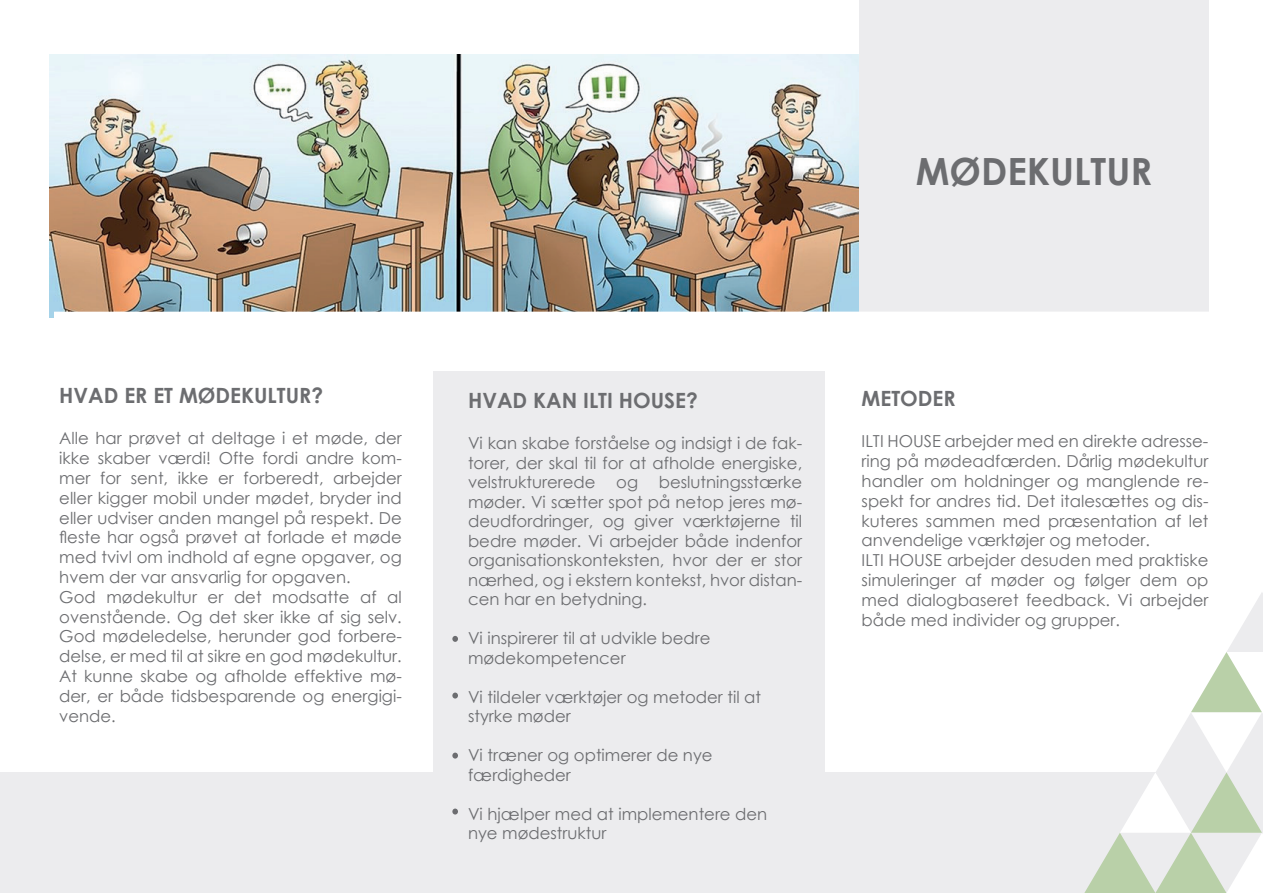
<style>
.page{position:relative;width:1263px;height:893px;background:#fff}
.page>*{position:absolute;margin:0;border:0;box-sizing:border-box;transform-origin:0 0}
.t1{font:700 37.5px "Century Gothic";color:#6c6d70}
.t2{font:700 21px "Century Gothic";color:#6c6d70}
.t3{font:16.5px/19.8px "Century Gothic";color:#6c6d70}
</style>
<div class="page">
<div style="left:0;top:772px;width:1263px;height:121px;background:#ececee"></div>
<div style="left:859px;top:0;width:349px;height:312px;background:#ececee"></div>
<div style="left:433px;top:371px;width:391px;height:522px;background:#ececee"></div>
<svg style="left:452px;top:636px;width:6px;height:6px"></svg>
<svg style="left:452px;top:693px;width:6px;height:5px"></svg>
<svg style="left:452px;top:753px;width:6px;height:6px"></svg>
<svg style="left:452px;top:808px;width:6px;height:6px"></svg>
<svg style="left:1084px;top:593px;width:179px;height:300px"></svg>
<img style="left:50px;top:54px;width:809px;height:264px">
<div style="left:54px;top:312px;width:1163px;height:9px;background:#fff"></div>
<h1 class="t1" style="left:916px;top:143px;width:238px">MØDEKULTUR</h1>
<p class="t2" style="left:59px;top:379px;width:265px">HVAD ER ET MØDEKULTUR?</p>
<p class="t3" style="left:59px;top:428px;width:344px">Alle har prøvet at deltage i et møde, der ikke skaber værdi! Ofte fordi andre kom&shy;mer for sent, ikke er forberedt, arbejder eller kigger mobil under mødet, bryder ind eller udviser anden mangel på respekt. De fleste har også prøvet at forlade et møde med tvivl om indhold af egne opgaver, og hvem der var ansvarlig for opgaven.<br>God mødekultur er det modsatte af al ovenstående. Og det sker ikke af sig selv.<br>God mødeledelse, herunder god forbere&shy;delse, er med til at sikre en god mødekultur.<br>At kunne skabe og afholde effektive mø&shy;der, er både tidsbesparende og energigi&shy;vende.</p>
<p class="t2" style="left:468px;top:385px;width:231px">HVAD KAN ILTI HOUSE?</p>
<p class="t3" style="left:468px;top:433px;width:336px;text-align:justify">Vi kan skabe forståelse og indsigt i de fak&shy;torer, der skal til for at afholde energiske, velstrukturerede</p>
<p class="t3" style="left:468px;top:472px;width:336px;text-align:justify;text-indent:191px">beslutningsstærke møder. Vi sætter spot på netop jeres mø&shy;deudfordringer, og giver værktøjerne til bedre møder. Vi arbejder både indenfor organisationskonteksten, hvor der er stor nærhed, og i ekstern kontekst, hvor distan&shy;cen har en betydning.</p>
<p class="t3" style="left:468px;top:628px;width:244px">Vi inspirerer til at udvikle bedre mødekompetencer</p>
<p class="t3" style="left:468px;top:687px;width:294px">Vi tildeler værktøjer og metoder til at styrke møder</p>
<p class="t3" style="left:468px;top:745px;width:246px">Vi træner og optimerer de nye færdigheder</p>
<p class="t3" style="left:468px;top:804px;width:301px">Vi hjælper med at implementere den nye mødestruktur</p>
<p class="t3" style="left:616px;top:472px;width:23px">og</p>
<p class="t2" style="left:862px;top:382px;width:96px">METODER</p>
<p class="t3" style="left:862px;top:431px;width:348px">ILTI HOUSE arbejder med en direkte adresse&shy;ring på mødeadfærden. Dårlig mødekultur handler om holdninger og manglende re&shy;spekt for andres tid. Det italesættes og dis&shy;kuteres sammen med præsentation af let anvendelige værktøjer og metoder.<br>ILTI HOUSE arbejder desuden med praktiske simuleringer af møder og følger dem op med dialogbaseret feedback. Vi arbejder både med individer og grupper.</p>
</div>
